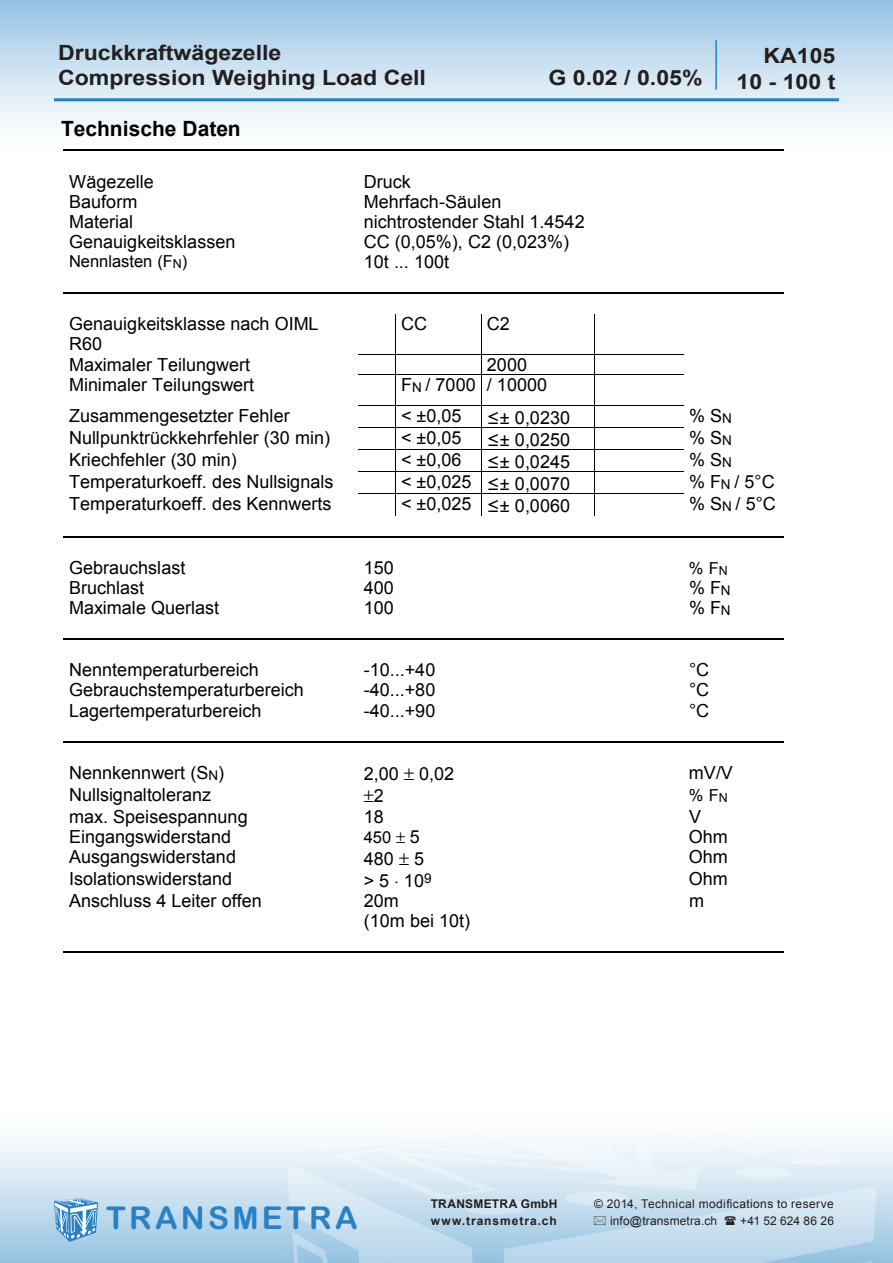
<style>
.page{position:relative;width:893px;height:1263px;background:#fff}
.page>*{position:absolute;margin:0;border:0;box-sizing:border-box;transform-origin:0 0}
.t1{font:31.5px "Arial Rounded MT Bold";letter-spacing:.105em;color:#2981c4}
.t2{font:700 21px "Arial";color:#231f20;scale:1.1 1}
.t3{font:700 21px "Arial";color:#000}
.t4{font:18px/20.2px "Arial";color:#000}
.t5{font:16.5px "Arial";color:#000}
.t6{font:12px "Arial";letter-spacing:.025em;color:#231f20}
.t7{font:700 12px "Arial";letter-spacing:.065em;color:#231f20}
.t8{font:700 12px "Arial";letter-spacing:.02em;color:#231f20}
.t9{font:12px "Arial";letter-spacing:.005em;color:#231f20}
.s1{font-size:12.45px}
.s2{font-size:13.5px}
.s3{font-family:"Tahoma"}
.s4{font-size:18px}
</style>
<div class="page">
<div style="left:0;top:1093px;width:893px;height:170px;background:linear-gradient(to bottom,#fff,#9dc6e4)"></div>
<img style="left:278px;top:1103px;width:615px;height:160px">
<div style="left:0;top:0;width:893px;height:170px;background:linear-gradient(to bottom,#9cc6e4,#fff)"></div>
<svg style="left:54px;top:1198px;width:44px;height:44px;background:#85b7dd"></svg>
<hr style="left:54px;top:98px;width:785px;height:3px;background:#2380be">
<hr style="left:715px;top:40px;width:2px;height:50px;background:#2380be">
<hr style="left:0;top:0;width:1px;height:170px;background:#2783c5">
<hr style="left:64px;top:292px;width:720px;height:2px;background:#000">
<hr style="left:358px;top:354px;width:326px;height:1px;background:#000">
<hr style="left:396px;top:314px;width:1px;height:202px;background:#000">
<hr style="left:481px;top:314px;width:1px;height:202px;background:#000">
<hr style="left:595px;top:314px;width:1px;height:202px;background:#000">
<hr style="left:358px;top:374px;width:326px;height:1px;background:#000">
<hr style="left:358px;top:405px;width:326px;height:1px;background:#000">
<hr style="left:358px;top:427px;width:326px;height:1px;background:#000">
<hr style="left:358px;top:450px;width:326px;height:1px;background:#000">
<hr style="left:358px;top:472px;width:326px;height:1px;background:#000">
<hr style="left:358px;top:494px;width:326px;height:1px;background:#000">
<hr style="left:64px;top:536px;width:720px;height:1px;background:#000">
<hr style="left:64px;top:638px;width:720px;height:2px;background:#000">
<hr style="left:64px;top:741px;width:720px;height:1px;background:#000">
<hr style="left:64px;top:150px;width:720px;height:1px;background:#000">
<hr style="left:64px;top:952px;width:720px;height:1px;background:#000">
<svg style="left:594px;top:1216px;width:12px;height:9px"></svg>
<svg style="left:725px;top:1216px;width:11px;height:9px"></svg>
<p class="t2" style="left:58px;top:38px;width:205px">Druckkraftwägezelle</p>
<p class="t2" style="left:58px;top:63px;width:336px">Compression Weighing Load Cell</p>
<p class="t2" style="left:763px;top:42px;width:67px">KA105</p>
<p class="t2" style="left:548px;top:63px;width:142px">G 0.02 / 0.05%</p>
<p class="t2" style="left:736px;top:67px;width:91px">10 - 100 t</p>
<p class="t3" style="left:61px;top:121px;width:181px">Technische Daten</p>
<p class="t4" style="left:69px;top:173px;width:86px">Wägezelle</p>
<p class="t4" style="left:364px;top:173px;width:48px">Druck</p>
<p class="t4" style="left:69px;top:193px;width:70px">Bauform</p>
<p class="t4" style="left:364px;top:193px;width:139px">Mehrfach-Säulen</p>
<p class="t4" style="left:69px;top:213px;width:65px">Material</p>
<p class="t4" style="left:364px;top:213px;width:222px">nichtrostender Stahl 1.4542</p>
<p class="t4" style="left:69px;top:233px;width:168px">Genauigkeitsklassen</p>
<p class="t4" style="left:364px;top:233px;width:207px">CC (0,05%), C2 (0,023%)</p>
<p class="t5" style="left:69px;top:255px;width:120px">Nennlasten (F<span class="s1">N</span>)</p>
<p class="t4" style="left:364px;top:253px;width:87px">10t ... 100t</p>
<p class="t4" style="left:69px;top:315px;width:251px">Genauigkeitsklasse nach OIML<br>R60</p>
<p class="t4" style="left:401px;top:315px;width:27px">CC</p>
<p class="t4" style="left:487px;top:315px;width:24px">C2</p>
<p class="t4" style="left:69px;top:356px;width:182px">Maximaler Teilungwert</p>
<p class="t4" style="left:487px;top:356px;width:42px">2000</p>
<p class="t4" style="left:69px;top:376px;width:187px">Minimaler Teilungswert</p>
<p class="t4" style="left:401px;top:376px;width:148px">F<span class="s2">N</span> / 7000 / 10000</p>
<p class="t4" style="left:69px;top:407px;width:222px">Zusammengesetzter Fehler</p>
<p class="t4" style="left:401px;top:407px;width:62px">&lt; ±0,05</p>
<p class="t4" style="left:487px;top:409px;width:85px"><span class="s3">≤</span>± 0,0230</p>
<p class="t4" style="left:689px;top:407px;width:44px">% S<span class="s2">N</span></p>
<p class="t4" style="left:69px;top:429px;width:262px">Nullpunktrückkehrfehler (30 min)</p>
<p class="t4" style="left:401px;top:429px;width:62px">&lt; ±0,05</p>
<p class="t4" style="left:487px;top:431px;width:85px"><span class="s3">≤</span>± 0,0250</p>
<p class="t4" style="left:689px;top:429px;width:44px">% S<span class="s2">N</span></p>
<p class="t4" style="left:69px;top:451px;width:169px">Kriechfehler (30 min)</p>
<p class="t4" style="left:401px;top:451px;width:62px">&lt; ±0,06</p>
<p class="t4" style="left:487px;top:453px;width:85px"><span class="s3">≤</span>± 0,0245</p>
<p class="t4" style="left:689px;top:451px;width:44px">% S<span class="s2">N</span></p>
<p class="t4" style="left:69px;top:473px;width:266px">Temperaturkoeff. des Nullsignals</p>
<p class="t4" style="left:401px;top:474px;width:170px">&lt; ±0,025 <span class="s3">≤</span>± 0,0070</p>
<p class="t4" style="left:689px;top:473px;width:87px">% F<span class="s2">N</span> / 5°C</p>
<p class="t4" style="left:69px;top:495px;width:264px">Temperaturkoeff. des Kennwerts</p>
<p class="t4" style="left:401px;top:496px;width:170px">&lt; ±0,025 <span class="s3">≤</span>± 0,0060</p>
<p class="t4" style="left:689px;top:495px;width:88px">% S<span class="s2">N</span> / 5°C</p>
<p class="t4" style="left:69px;top:559px;width:118px">Gebrauchslast</p>
<p class="t4" style="left:364px;top:559px;width:32px">150</p>
<p class="t5" style="left:689px;top:562px;width:40px">% F<span class="s1">N</span></p>
<p class="t4" style="left:69px;top:579px;width:77px">Bruchlast</p>
<p class="t4" style="left:364px;top:579px;width:32px">400</p>
<p class="t4" style="left:689px;top:579px;width:43px">% F<span class="s2">N</span></p>
<p class="t4" style="left:69px;top:599px;width:152px">Maximale Querlast</p>
<p class="t4" style="left:364px;top:599px;width:32px">100</p>
<p class="t4" style="left:689px;top:599px;width:43px">% F<span class="s2">N</span></p>
<p class="t4" style="left:69px;top:661px;width:191px">Nenntemperaturbereich</p>
<p class="t4" style="left:364px;top:661px;width:73px">-10...+40</p>
<p class="t4" style="left:689px;top:661px;width:22px">°C</p>
<p class="t4" style="left:69px;top:681px;width:236px">Gebrauchstemperaturbereich</p>
<p class="t4" style="left:364px;top:681px;width:73px">-40...+80</p>
<p class="t4" style="left:689px;top:681px;width:22px">°C</p>
<p class="t4" style="left:69px;top:702px;width:194px">Lagertemperaturbereich</p>
<p class="t4" style="left:364px;top:702px;width:73px">-40...+90</p>
<p class="t4" style="left:689px;top:702px;width:22px">°C</p>
<p class="t4" style="left:69px;top:764px;width:157px">Nennkennwert (S<span class="s2">N</span>)</p>
<p class="t4" style="left:364px;top:765px;width:92px">2,00 0,02</p>
<p class="t4" style="left:689px;top:764px;width:45px">mV/V</p>
<p class="t4" style="left:69px;top:786px;width:144px">Nullsignaltoleranz</p>
<p class="t4" style="left:374px;top:788px;width:12px">2</p>
<p class="t5" style="left:689px;top:789px;width:40px">% F<span class="s1">N</span></p>
<p class="t4" style="left:69px;top:808px;width:180px">max. Speisespannung</p>
<p class="t4" style="left:364px;top:808px;width:22px">18</p>
<p class="t4" style="left:689px;top:808px;width:14px">V</p>
<p class="t4" style="left:69px;top:828px;width:163px">Eingangswiderstand</p>
<p class="t5" style="left:364px;top:831px;width:58px">450 <span class="s4">5</span></p>
<p class="t4" style="left:689px;top:828px;width:40px">Ohm</p>
<p class="t4" style="left:69px;top:848px;width:168px">Ausgangswiderstand</p>
<p class="t4" style="left:364px;top:850px;width:62px">480 5</p>
<p class="t4" style="left:689px;top:848px;width:40px">Ohm</p>
<p class="t4" style="left:69px;top:870px;width:165px">Isolationswiderstand</p>
<p class="t4" style="left:364px;top:872px;width:69px">&gt; 5 ⋅ 10<sup>9</sup></p>
<p class="t4" style="left:689px;top:870px;width:40px">Ohm</p>
<p class="t4" style="left:69px;top:892px;width:194px">Anschluss 4 Leiter offen</p>
<p class="t4" style="left:364px;top:892px;width:108px">20m<br>(10m bei 10t)</p>
<p class="t4" style="left:689px;top:892px;width:16px">m</p>
<p class="t1" style="left:106px;top:1199px;width:253px">TRANSMETRA</p>
<p class="t8" style="left:431px;top:1196px;width:128px">TRANSMETRA GmbH</p>
<p class="t6" style="left:594px;top:1196px;width:241px">© 2014, Technical modifications to reserve</p>
<p class="t7" style="left:431px;top:1213px;width:127px">www.transmetra.ch</p>
<p class="t6" style="left:610px;top:1213px;width:109px">info@transmetra.ch</p>
<p class="t9" style="left:740px;top:1213px;width:95px">+41 52 624 86 26</p>
</div>
